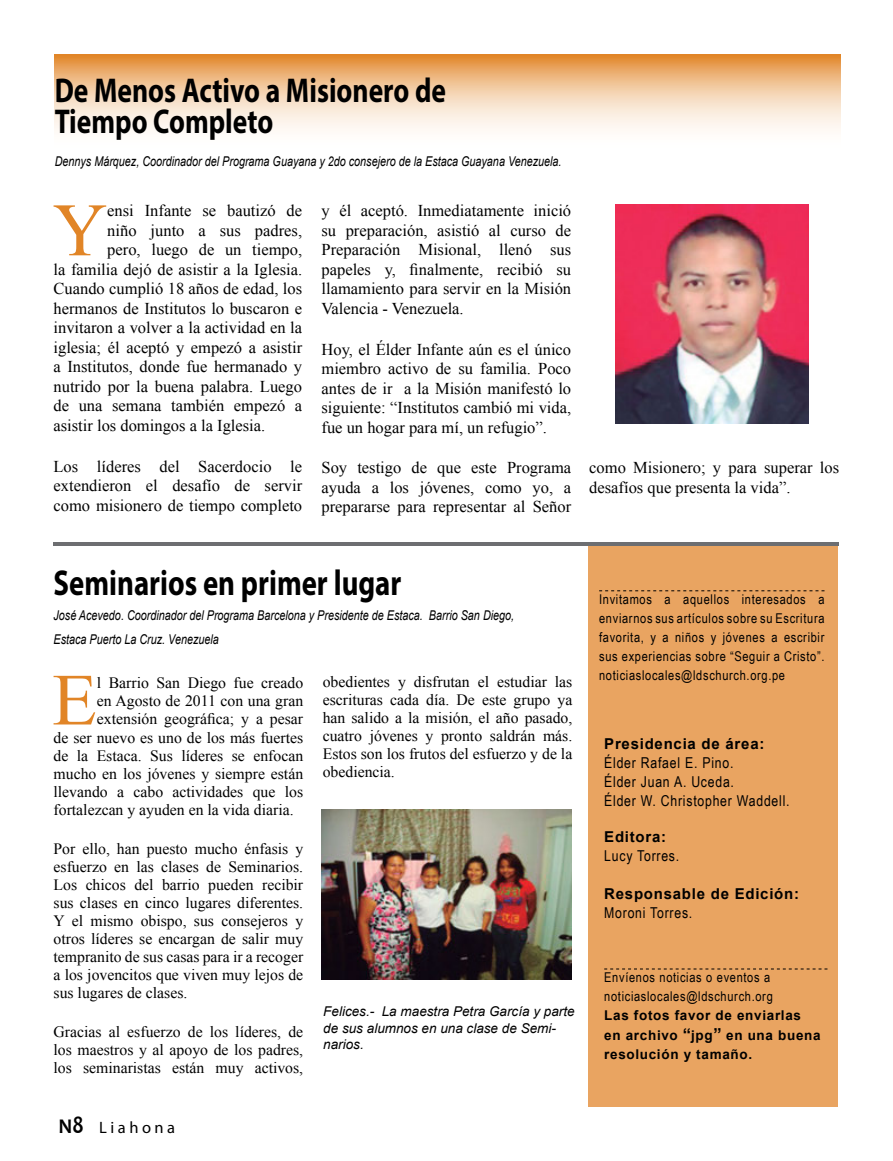
<style>
.page{position:relative;width:893px;height:1161px;background:#fff}
.page>*{position:absolute;margin:0;border:0;box-sizing:border-box;transform-origin:0 0}
.t1{font:75.45px "Times New Roman";color:#e18527}
.t2{font:73.5px "Times New Roman";color:#e18527}
.t3{font:700 36px "Myriad Pro";color:#000;scale:.8 1}
.t4{font:700 34.5px/31.5px "Myriad Pro";color:#000;scale:.8 1}
.t5{font:16.5px/19.5px "Times New Roman";color:#000;text-align:justify}
.t6{font:16.5px "Myriad Pro";color:#000}
.t7{font:15.75px/18px "Times New Roman";color:#000;text-align:justify}
.t8{font:15px/18.9px "Arial Narrow";letter-spacing:.05em;color:#000}
.t9{font:700 15px "Arial";letter-spacing:.05em;color:#000}
.t10{font:13.5px/18.9px "Arial Narrow";letter-spacing:.05em;color:#000;text-align:justify}
.t11{font:italic 13.5px/24px "Arial";color:#000;scale:.8 1}
.t12{font:italic 13.5px/16.2px "Arial";color:#000}
.t13{font:700 13.5px/19.4px "Arial";letter-spacing:.05em;color:#000}
.s1{font-family:"Candara";font-weight:700;font-size:21px}
.s2{font-family:"Candara";font-weight:700;font-size:25.2px}
.s3{font-size:16.5px}
</style>
<div class="page">
<svg style="left:55px;top:55px;width:786px;height:76px;background:#f2cca5"></svg>
<div style="left:588px;top:546px;width:250px;height:561px;background:#e9a461"></div>
<svg style="left:599px;top:590px;width:225px;height:1px"></svg>
<svg style="left:604px;top:968px;width:223px;height:1px"></svg>
<hr style="left:54px;top:543px;width:785px;height:3px;background:#6d6e71">
<img style="left:322px;top:810px;width:249px;height:169px">
<img style="left:616px;top:205px;width:192px;height:218px">
<h3 class="t4" style="left:55px;top:73px;width:491px">De Menos Activo a Misionero de<br>Tiempo Completo</h3>
<p class="t11" style="left:55px;top:149px;width:635px">Dennys Márquez, Coordinador del Programa Guayana y 2do consejero de la Estaca Guayana Venezuela.</p>
<h1 class="t1" style="left:53px;top:179px;width:56px">Y</h1>
<p class="t5" style="left:107px;top:201px;width:196px">ensi Infante se bautizó de</p>
<p class="t5" style="left:322px;top:201px;width:251px">y él aceptó. Inmediatamente inició su preparación, asistió al curso de Preparación Misional, llenó sus papeles y, finalmente, recibió su llamamiento para servir en la Misión Valencia - Venezuela.</p>
<p class="t5" style="left:322px;top:339px;width:251px">Hoy, el Élder Infante aún es el único miembro activo de su familia. Poco antes de ir a la Misión manifestó lo siguiente: “Institutos cambió mi vida, fue un hogar para mí, un refugio”.</p>
<p class="t5" style="left:322px;top:458px;width:251px">Soy testigo de que este Programa ayuda a los jóvenes, como yo, a prepararse para representar al Señor</p>
<p class="t5" style="left:107px;top:220px;width:196px">niño junto a sus padres,</p>
<p class="t5" style="left:107px;top:240px;width:196px">pero, luego de un tiempo,</p>
<p class="t5" style="left:54px;top:259px;width:250px">la familia dejó de asistir a la Iglesia.</p>
<p class="t5" style="left:54px;top:279px;width:250px">Cuando cumplió 18 años de edad, los</p>
<p class="t5" style="left:54px;top:298px;width:250px">hermanos de Institutos lo buscaron e</p>
<p class="t5" style="left:54px;top:318px;width:250px">invitaron a volver a la actividad en la</p>
<p class="t5" style="left:54px;top:337px;width:250px">iglesia; él aceptó y empezó a asistir</p>
<p class="t5" style="left:54px;top:357px;width:250px">a Institutos, donde fue hermanado y</p>
<p class="t5" style="left:54px;top:376px;width:250px">nutrido por la buena palabra. Luego</p>
<p class="t5" style="left:54px;top:396px;width:250px">de una semana también empezó a</p>
<p class="t5" style="left:54px;top:415px;width:213px">asistir los domingos a la Iglesia.</p>
<p class="t5" style="left:54px;top:456px;width:250px">Los líderes del Sacerdocio le extendieron el desafío de servir como misionero de tiempo completo</p>
<p class="t5" style="left:589px;top:458px;width:251px">como Misionero; y para superar los desafíos que presenta la vida”.</p>
<h3 class="t3" style="left:54px;top:560px;width:436px">Seminarios en primer lugar</h3>
<p class="t11" style="left:54px;top:603px;width:577px">José Acevedo. Coordinador del Programa Barcelona y Presidente de Estaca. Barrio San Diego,<br>Estaca Puerto La Cruz. Venezuela</p>
<h2 class="t2" style="left:52px;top:650px;width:46px">E</h2>
<p class="t7" style="left:97px;top:674px;width:208px">l Barrio San Diego fue creado</p>
<p class="t7" style="left:323px;top:672px;width:251px">obedientes y disfrutan el estudiar las escrituras cada día. De este grupo ya han salido a la misión, el año pasado, cuatro jóvenes y pronto saldrán más.<br>Estos son los frutos del esfuerzo y de la obediencia.</p>
<p class="t7" style="left:97px;top:692px;width:208px">en Agosto de 2011 con una gran</p>
<p class="t7" style="left:97px;top:710px;width:208px">extensión geográfica; y a pesar</p>
<p class="t7" style="left:54px;top:728px;width:251px">de ser nuevo es uno de los más fuertes</p>
<p class="t7" style="left:54px;top:746px;width:251px">de la Estaca. Sus líderes se enfocan</p>
<p class="t7" style="left:54px;top:764px;width:251px">mucho en los jóvenes y siempre están</p>
<p class="t7" style="left:54px;top:782px;width:251px">llevando a cabo actividades que los</p>
<p class="t7" style="left:54px;top:800px;width:242px">fortalezcan y ayuden en la vida diaria.</p>
<p class="t7" style="left:54px;top:839px;width:251px">Por ello, han puesto mucho énfasis y esfuerzo en las clases de Seminarios.<br>Los chicos del barrio pueden recibir sus clases en cinco lugares diferentes.<br>Y el mismo obispo, sus consejeros y otros líderes se encargan de salir muy tempranito de sus casas para ir a recoger a los jovencitos que viven muy lejos de sus lugares de clases.</p>
<p class="t7" style="left:54px;top:1022px;width:251px">Gracias al esfuerzo de los líderes, de los maestros y al apoyo de los padres, los seminaristas están muy activos,</p>
<p class="t12" style="left:323px;top:1004px;width:253px">Felices.- La maestra Petra García y parte de sus alumnos en una clase de Semi&shy;narios.</p>
<p class="t6" style="left:58px;top:1117px;width:118px"><span class="s1">N</span><span class="s2">8</span> L i a h o n a</p>
<p class="t10" style="left:599px;top:589px;width:227px">Invitamos a aquellos interesados a enviarnos sus artículos sobre su Escritura favorita, y a niños y jóvenes a escribir sus experiencias sobre “Seguir a Cristo”. noticiaslocales@ldschurch.org.pe</p>
<p class="t9" style="left:604px;top:734px;width:162px">Presidencia de área:</p>
<p class="t8" style="left:604px;top:752px;width:187px">Élder Rafael E. Pino.<br>Élder Juan A. Uceda.<br>Élder W. Christopher Waddell.</p>
<p class="t9" style="left:604px;top:827px;width:63px">Editora:</p>
<p class="t8" style="left:604px;top:846px;width:77px">Lucy Torres.</p>
<p class="t9" style="left:604px;top:884px;width:196px">Responsable de Edición:</p>
<p class="t8" style="left:604px;top:903px;width:90px">Moroni Torres.</p>
<p class="t10" style="left:604px;top:967px;width:170px">Envíenos noticias o eventos a noticiaslocales@ldschurch.org</p>
<p class="t13" style="left:604px;top:1006px;width:218px">Las fotos favor de enviarlas en archivo <span class="s3">“</span>jpg<span class="s3">”</span> en una buena resolución y tamaño.</p>
</div>
